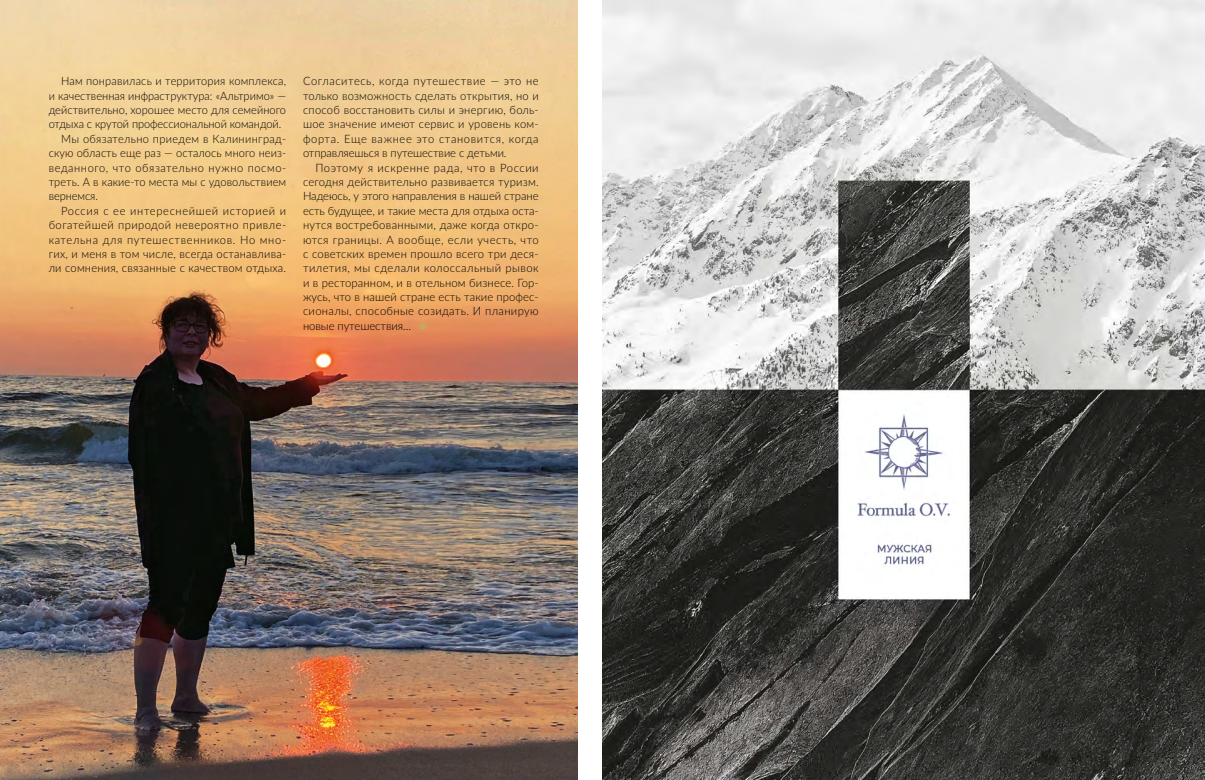
<style>
.page{position:relative;width:1205px;height:780px;background:#fff}
.page>*{position:absolute;margin:0;border:0;box-sizing:border-box;transform-origin:0 0}
.t1{font:300 11.5px/14.4px "Lato";letter-spacing:.02em;color:#000;text-align:justify}
.t2{font:300 11.5px "Lato";letter-spacing:.02em;color:#000;scale:.96 1}
.t3{font:300 11.5px "Lato";letter-spacing:.06em;color:#000}
.t4{font:300 11.5px "Lato";letter-spacing:-.005em;color:#000;scale:.96 1}
.t5{font:300 11.5px "Lato";letter-spacing:.055em;color:#000;scale:.96 1}
.t6{font:300 11.5px "Lato";letter-spacing:.04em;color:#000}
</style>
<div class="page">
<img style="left:602px;top:0;width:603px;height:780px">
<img style="left:0;top:0;width:578px;height:780px">
<svg style="left:417px;top:321px;width:11px;height:10px"></svg>
<p class="t2" style="left:61px;top:73px;width:236px">Нам понравилась и территория комплекса,</p>
<p class="t2" style="left:49px;top:87px;width:249px">и качественная инфраструктура: «Альтримо» —</p>
<p class="t2" style="left:49px;top:102px;width:249px">действительно, хорошее место для семейного</p>
<p class="t4" style="left:49px;top:116px;width:244px">отдыха с крутой профессиональной командой.</p>
<p class="t2" style="left:61px;top:131px;width:236px">Мы обязательно приедем в Калининград-</p>
<p class="t2" style="left:49px;top:145px;width:249px">скую область еще раз — осталось много неиз-</p>
<p class="t5" style="left:49px;top:159px;width:249px">веданного, что обязательно нужно посмо-</p>
<p class="t2" style="left:49px;top:174px;width:249px">треть. А в какие-то места мы с удовольствием</p>
<p class="t4" style="left:49px;top:188px;width:53px">вернемся.</p>
<p class="t3" style="left:61px;top:202px;width:226px">Россия с ее интереснейшей историей и</p>
<p class="t6" style="left:49px;top:217px;width:239px">богатейшей природой невероятно привле-</p>
<p class="t3" style="left:49px;top:231px;width:239px">кательна для путешественников. Но мно-</p>
<p class="t1" style="left:49px;top:246px;width:239px">гих, и меня в том числе, всегда останавлива-</p>
<p class="t1" style="left:49px;top:260px;width:239px">ли сомнения, связанные с качеством отдыха.</p>
<p class="t1" style="left:303px;top:74px;width:237px">Согласитесь, когда путешествие — это не только возможность сделать открытия, но и способ восстановить силы и энергию, боль&shy;шое значение имеют сервис и уровень ком&shy;форта. Еще важнее это становится, когда отправляешься в путешествие с детьми.</p>
<p class="t1" style="left:303px;top:160px;width:237px;text-indent:12px">Поэтому я искренне рада, что в России сегодня действительно развивается туризм.<br>Надеюсь, у этого направления в нашей стране есть будущее, и такие места для отдыха оста&shy;нутся востребованными, даже когда откро&shy;ются границы. А вообще, если учесть, что с советских времен прошло всего три деся&shy;тилетия, мы сделали колоссальный рывок и в ресторанном, и в отельном бизнесе. Гор&shy;жусь, что в нашей стране есть такие профес&shy;сионалы, способные созидать. И планирую новые путешествия…</p>
</div>
